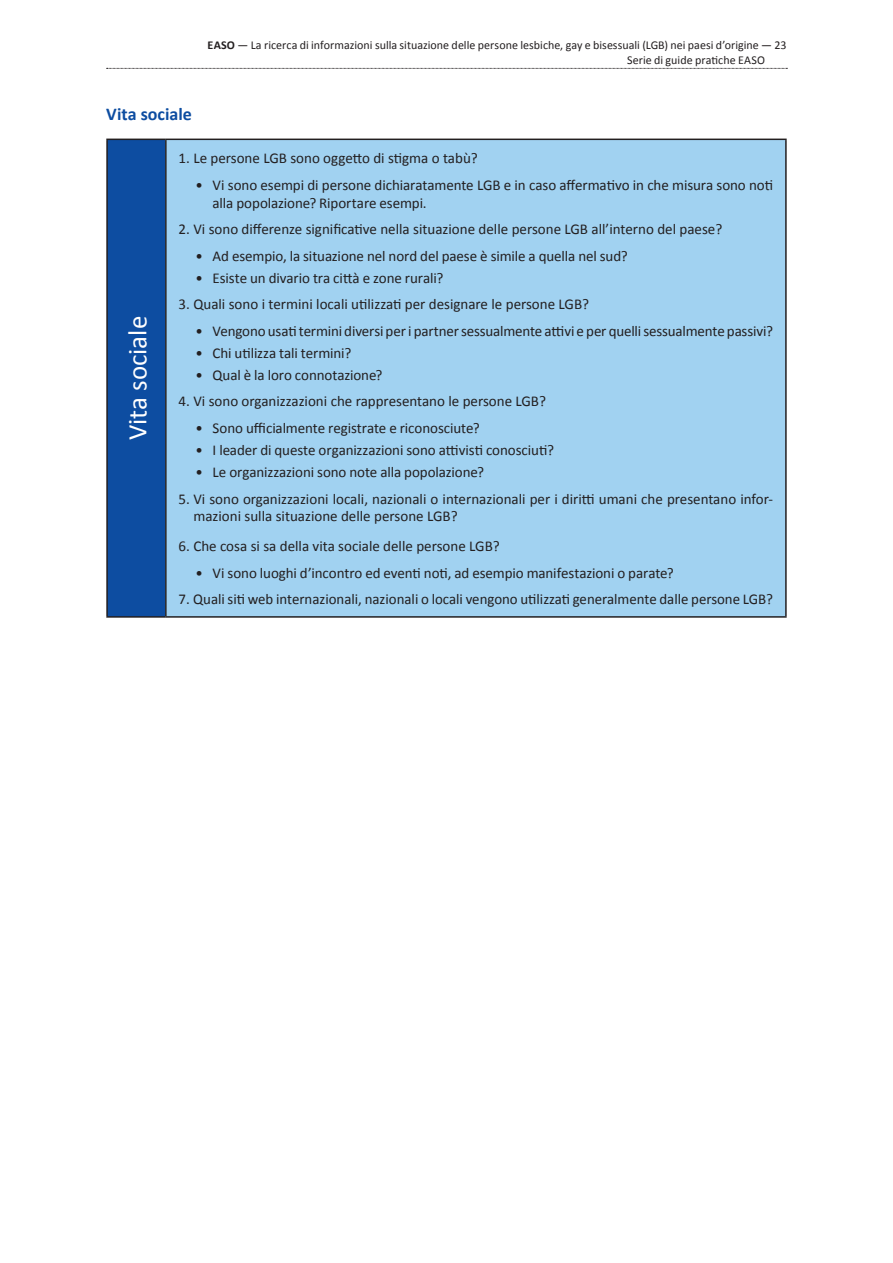
<style>
.page{position:relative;width:893px;height:1263px;background:#fff}
.page>*{position:absolute;margin:0;border:0;box-sizing:border-box;transform-origin:0 0}
.t1{font:27px "Calibri";color:#fff}
.T3_NN{font:700 18px "Calibri";color:#0d4da1}
.list_numbers_table{font:15px/18px "Calibri";letter-spacing:-.005em;color:#231f20}
.t2{font:12px/14.4px "Calibri";letter-spacing:.005em;color:#231f20}
.s1{font-weight:700}
</style>
<div class="page">
<svg style="left:107px;top:68px;width:680px;height:1px"></svg>
<div style="left:107px;top:139px;width:59px;height:478px;background:#0d4da1"></div>
<div style="left:166px;top:139px;width:620px;height:478px;background:#a1d2f1"></div>
<hr style="left:106px;top:139px;width:60px;height:1px;background:#231f20">
<hr style="left:106px;top:140px;width:2px;height:476px;background:#231f20">
<hr style="left:166px;top:139px;width:621px;height:1px;background:#231f20">
<hr style="left:165px;top:140px;width:2px;height:476px;background:#231f20">
<hr style="left:785px;top:140px;width:2px;height:476px;background:#231f20">
<hr style="left:106px;top:616px;width:60px;height:2px;background:#231f20">
<hr style="left:166px;top:616px;width:621px;height:2px;background:#231f20">
<p class="T3_NN" style="left:106px;top:102px;width:87px">Vita sociale</p>
<p class="t2" style="left:627px;top:38px;width:161px;text-indent:-420px"><span class="s1">EASO</span> — La ricerca di informazioni sulla situazione delle persone lesbiche, gay e bisessuali (LGB) nei paesi d’origine — 23<br>Serie di guide pratiche EASO</p>
<p class="t1" style="left:121px;top:440px;width:126px;rotate:-90deg">Vita sociale</p>
<p class="list_numbers_table" style="left:179px;top:149px;width:301px">1. Le persone LGB sono oggetto di stigma o tabù?</p>
<p class="list_numbers_table" style="left:213px;top:176px;width:562px;text-indent:-17px">• Vi sono esempi di persone dichiaratamente LGB e in caso affermativo in che misura sono noti alla popolazione? Riportare esempi.</p>
<p class="list_numbers_table" style="left:179px;top:220px;width:545px">2. Vi sono differenze significative nella situazione delle persone LGB all’interno del paese?</p>
<p class="list_numbers_table" style="left:196px;top:247px;width:434px">• Ad esempio, la situazione nel nord del paese è simile a quella nel sud?</p>
<p class="list_numbers_table" style="left:196px;top:269px;width:249px">• Esiste un divario tra città e zone rurali?</p>
<p class="list_numbers_table" style="left:179px;top:295px;width:412px">3. Quali sono i termini locali utilizzati per designare le persone LGB?</p>
<p class="list_numbers_table" style="left:196px;top:322px;width:579px">• Vengono usati termini diversi per i partner sessualmente attivi e per quelli sessualmente passivi?</p>
<p class="list_numbers_table" style="left:196px;top:344px;width:157px">• Chi utilizza tali termini?</p>
<p class="list_numbers_table" style="left:196px;top:366px;width:188px">• Qual è la loro connotazione?</p>
<p class="list_numbers_table" style="left:179px;top:392px;width:369px">4. Vi sono organizzazioni che rappresentano le persone LGB?</p>
<p class="list_numbers_table" style="left:196px;top:419px;width:286px">• Sono ufficialmente registrate e riconosciute?</p>
<p class="list_numbers_table" style="left:196px;top:441px;width:360px">• I leader di queste organizzazioni sono attivisti conosciuti?</p>
<p class="list_numbers_table" style="left:196px;top:463px;width:290px">• Le organizzazioni sono note alla popolazione?</p>
<p class="list_numbers_table" style="left:193px;top:490px;width:581px;line-height:17.2px;text-indent:-15px">5. Vi sono organizzazioni locali, nazionali o internazionali per i diritti umani che presentano infor‑ mazioni sulla situazione delle persone LGB?</p>
<p class="list_numbers_table" style="left:179px;top:537px;width:323px">6. Che cosa si sa della vita sociale delle persone LGB?</p>
<p class="list_numbers_table" style="left:196px;top:564px;width:480px">• Vi sono luoghi d’incontro ed eventi noti, ad esempio manifestazioni o parate?</p>
<p class="list_numbers_table" style="left:179px;top:590px;width:596px">7. Quali siti web internazionali, nazionali o locali vengono utilizzati generalmente dalle persone LGB?</p>
</div>
